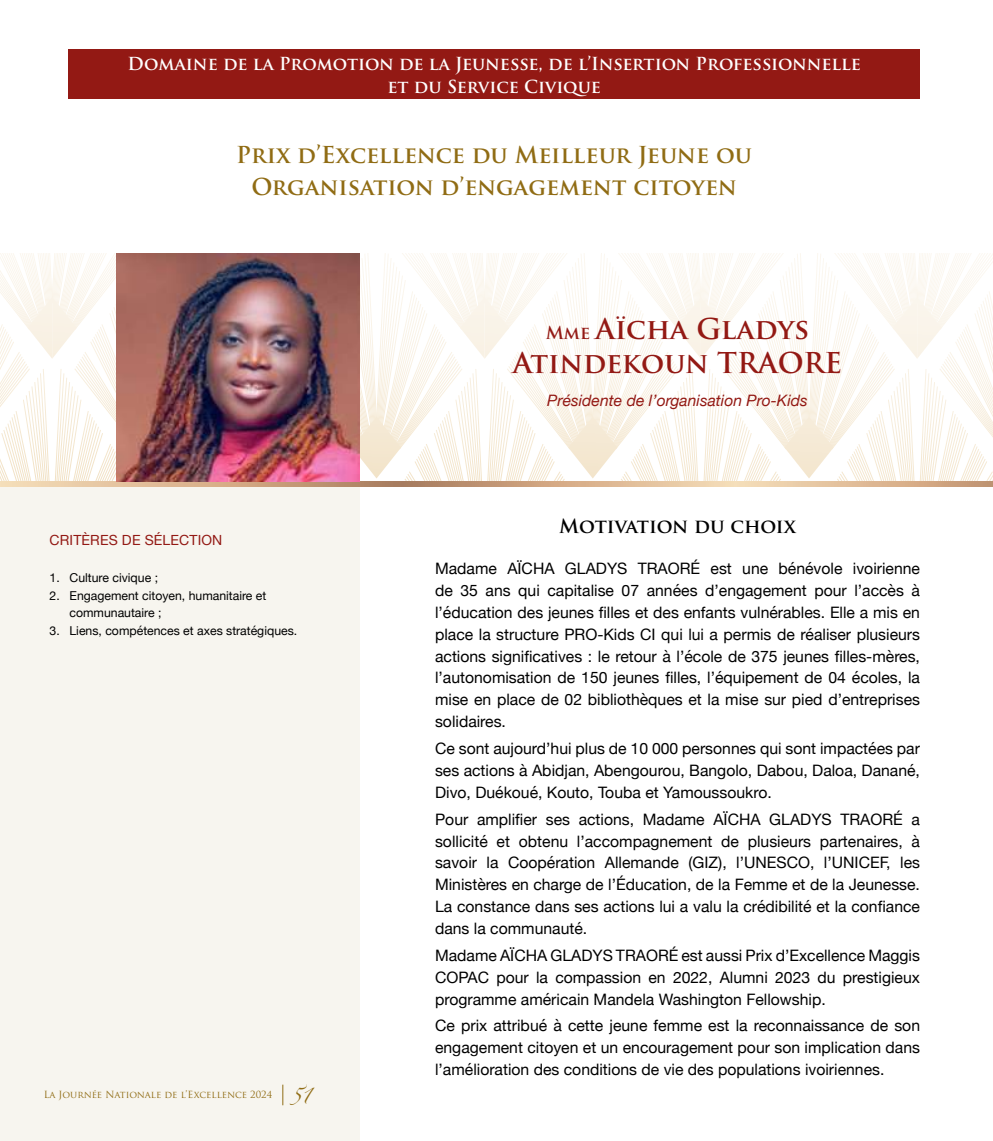
<style>
.page{position:relative;width:993px;height:1141px;background:#fff}
.page>*{position:absolute;margin:0;border:0;box-sizing:border-box;transform-origin:0 0}
.t1{font:700 28px/33.2px "Trajan Pro";color:#931914;text-align:center}
.t2{font:700 22.75px/31.5px "Trajan Pro";color:#906c14;text-align:center}
.t3{font:700 19.25px "Trajan Pro";letter-spacing:-.01em;color:#000}
.t4{font:700 17.5px/22.8px "Trajan Pro";letter-spacing:-.005em;color:#fff;text-align:center}
.t5{font:15.75px/21.9px "Helvetica Neue";color:#000;text-align:justify}
.t6{font:italic 15.75px "Helvetica Neue";color:#931914}
.t7{font:14px "Helvetica Neue";letter-spacing:.01em;color:#931914}
.t8{font:14px "Zapfino";color:#906c14}
.t9{font:12.25px/17.5px "Helvetica Neue";color:#000}
.t10{font:9.62px "Trajan Pro";color:#906c14}
.s1{font-size:17.5px}
</style>
<div class="page">
<div style="left:0;top:484px;width:359px;height:657px;background:#f7f5ef"></div>
<svg style="left:282px;top:1085px;width:1px;height:20px"></svg>
<svg style="left:0;top:253px;width:992px;height:233px"></svg>
<div style="left:68px;top:50px;width:851px;height:49px;background:#931914"></div>
<img style="left:117px;top:253px;width:242px;height:229px">
<p class="t4" style="left:128px;top:52px;width:734px">Domaine de la Promotion de la Jeunesse, de l’Insertion Professionnelle et du Service Civique</p>
<h2 class="t2" style="left:236px;top:140px;width:517px">Prix d’Excellence du Meilleur Jeune ou<br>Organisation d’engagement citoyen</h2>
<h1 class="t1" style="left:512px;top:313px;width:331px"><span class="s1">Mme</span> Aïcha Gladys<br>Atindekoun TRAORE</h1>
<p class="t7" style="left:50px;top:530px;width:174px">CRITÈRES DE SÉLECTION</p>
<p class="t9" style="left:50px;top:570px;width:110px">1. Culture civique ;</p>
<p class="t9" style="left:69px;top:587px;width:198px;text-indent:-20px">2. Engagement citoyen, humanitaire et communautaire ;</p>
<p class="t9" style="left:50px;top:622px;width:249px">3. Liens, compétences et axes stratégiques.</p>
<p class="t10" style="left:44px;top:1089px;width:230px">La Journée Nationale de l’Excellence 2024</p>
<p class="t8" style="left:291px;top:1090px;width:21px">51</p>
<p class="t6" style="left:547px;top:389px;width:262px">Présidente de l’organisation Pro-Kids</p>
<p class="t3" style="left:559px;top:514px;width:238px">Motivation du choix</p>
<p class="t5" style="left:435px;top:558px;width:486px">Madame AÏCHA GLADYS TRAORÉ est une bénévole ivoirienne de 35 ans qui capitalise 07 années d’engagement pour l’accès à l’éducation des jeunes filles et des enfants vulnérables. Elle a mis en place la structure PRO-Kids CI qui lui a permis de réaliser plusieurs actions significatives : le retour à l’école de 375 jeunes filles-mères, l’autonomisation de 150 jeunes filles, l’équipement de 04 écoles, la mise en place de 02 bibliothèques et la mise sur pied d’entreprises solidaires.</p>
<p class="t5" style="left:435px;top:738px;width:486px">Ce sont aujourd’hui plus de 10 000 personnes qui sont impactées par ses actions à Abidjan, Abengourou, Bangolo, Dabou, Daloa, Danané, Divo, Duékoué, Kouto, Touba et Yamoussoukro.</p>
<p class="t5" style="left:435px;top:809px;width:486px">Pour amplifier ses actions, Madame AÏCHA GLADYS TRAORÉ a sollicité et obtenu l’accompagnement de plusieurs partenaires, à savoir la Coopération Allemande (GIZ), l’UNESCO, l’UNICEF, les Ministères en charge de l’Éducation, de la Femme et de la Jeunesse.<br>La constance dans ses actions lui a valu la crédibilité et la confiance dans la communauté.</p>
<p class="t5" style="left:435px;top:945px;width:486px">Madame AÏCHA GLADYS TRAORÉ est aussi Prix d’Excellence Maggis COPAC pour la compassion en 2022, Alumni 2023 du prestigieux programme américain Mandela Washington Fellowship.</p>
<p class="t5" style="left:435px;top:1016px;width:486px">Ce prix attribué à cette jeune femme est la reconnaissance de son engagement citoyen et un encouragement pour son implication dans l’amélioration des conditions de vie des populations ivoiriennes.</p>
</div>
